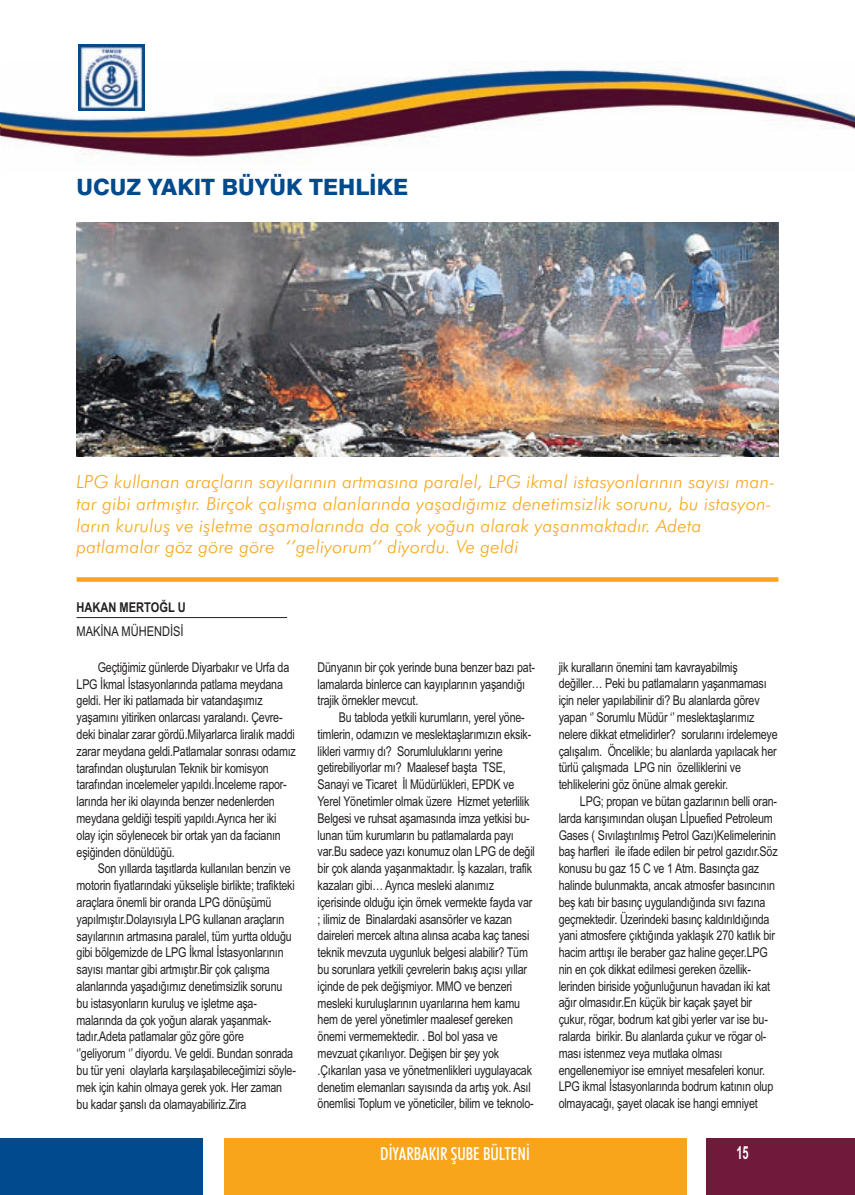
<style>
.page{position:relative;width:855px;height:1195px;background:#fff}
.page>*{position:absolute;margin:0;border:0;box-sizing:border-box;transform-origin:0 0}
.t1{font:800 22.5px "Swiss 721 BT";color:#004a8d}
.t2{font:italic 300 18px/21.6px "Futura BT";letter-spacing:.01em;color:#f9a51b}
.t3{font:500 condensed 18px "Futura BT";color:#fff;scale:.95 1}
.t4{font:700 18px "Arial Narrow";color:#fff;scale:.75 1}
.t5{font:13.5px/16.8px "Arial Narrow";letter-spacing:-.015em;color:#231f20}
.t6{font:700 13.5px "Arial Narrow";color:#231f20}
</style>
<div class="page">
<img style="left:1px;top:61px;width:853px;height:97px">
<div style="left:77px;top:43px;width:71px;height:73px;background:linear-gradient(to right,#fff,#fff)"></div>
<img style="left:79px;top:45px;width:65px;height:66px">
<div style="left:224px;top:1138px;width:462px;height:56px;background:#f9a51b"></div>
<div style="left:0;top:1139px;width:202px;height:56px;background:#004a8d"></div>
<div style="left:706px;top:1138px;width:149px;height:56px;background:#70193b"></div>
<hr style="left:77px;top:617px;width:210px;height:1px;background:#231f20">
<div style="left:77px;top:577px;width:701px;height:5px;background:#f9a51b"></div>
<img style="left:77px;top:223px;width:701px;height:233px">
<h1 class="t1" style="left:77px;top:175px;width:333px">UCUZ YAKIT BÜYÜK TEHLİKE</h1>
<p class="t2" style="left:77px;top:471px;width:700px">LPG kullanan araçların sayılarının artmasına paralel, LPG ikmal istasyonlarının sayısı man&shy;tar gibi artmıştır. Birçok çalışma alanlarında yaşadığımız denetimsizlik sorunu, bu istasyon&shy;ların kuruluş ve işletme aşamalarında da çok yoğun alarak yaşanmaktadır. Adeta patlamalar göz göre göre ‘’geliyorum‘’ diyordu. Ve geldi</p>
<p class="t6" style="left:77px;top:600px;width:111px">HAKAN MERTOĞL U</p>
<p class="t5" style="left:77px;top:623px;width:109px">MAKİNA MÜHENDİSİ</p>
<p class="t5" style="left:77px;top:659px;width:221px;text-indent:21px">Geçtiğimiz günlerde Diyarbakır ve Urfa da LPG İkmal İstasyonlarında patlama meydana geldi. Her iki patlamada bir vatandaşımız yaşamını yitiriken onlarcası yaralandı. Çevre&shy;deki binalar zarar gördü.Milyarlarca liralık maddi zarar meydana geldi.Patlamalar sonrası odamız tarafından oluşturulan Teknik bir komisyon tarafından incelemeler yapıldı.İnceleme rapor&shy;larında her iki olayında benzer nedenlerden meydana geldiği tespiti yapıldı.Ayrıca her iki olay için söylenecek bir ortak yan da facianın eşiğinden dönüldüğü.</p>
<p class="t5" style="left:77px;top:860px;width:221px;text-indent:21px">Son yıllarda taşıtlarda kullanılan benzin ve motorin fiyatlarındaki yükselişle birlikte; trafikteki araçlara önemli bir oranda LPG dönüşümü yapılmıştır.Dolayısıyla LPG kullanan araçların sayılarının artmasına paralel, tüm yurtta olduğu gibi bölgemizde de LPG İkmal İstasyonlarının sayısı mantar gibi artmıştır.Bir çok çalışma alanlarında yaşadığımız denetimsizlik sorunu bu istasyonların kuruluş ve işletme aşa&shy;malarında da çok yoğun alarak yaşanmak&shy;tadır.Adeta patlamalar göz göre göre ‘’geliyorum ‘’ diyordu. Ve geldi. Bundan sonrada bu tür yeni olaylarla karşılaşabileceğimizi söyle&shy;mek için kahin olmaya gerek yok. Her zaman bu kadar şanslı da olamayabiliriz.Zira</p>
<p class="t5" style="left:317px;top:659px;width:219px">Dünyanın bir çok yerinde buna benzer bazı pat&shy;lamalarda binlerce can kayıplarının yaşandığı trajik örnekler mevcut.</p>
<p class="t5" style="left:318px;top:709px;width:219px;text-indent:21px">Bu tabloda yetkili kurumların, yerel yöne&shy;timlerin, odamızın ve meslektaşlarımızın eksik&shy;likleri varmıy dı? Sorumluluklarını yerine getirebiliyorlar mı? Maalesef başta TSE, Sanayi ve Ticaret İl Müdürlükleri, EPDK ve Yerel Yönetimler olmak üzere Hizmet yeterlilik Belgesi ve ruhsat aşamasında imza yetkisi bu&shy;lunan tüm kurumların bu patlamalarda payı var.Bu sadece yazı konumuz olan LPG de değil bir çok alanda yaşanmaktadır. İş kazaları, trafik kazaları gibi… Ayrıca mesleki alanımız içerisinde olduğu için örnek vermekte fayda var ; ilimiz de Binalardaki asansörler ve kazan daireleri mercek altına alınsa acaba kaç tanesi teknik mevzuta uygunluk belgesi alabilir? Tüm bu sorunlara yetkili çevrelerin bakış açısı yıllar içinde de pek değişmiyor. MMO ve benzeri mesleki kuruluşlarının uyarılarına hem kamu hem de yerel yönetimler maalesef gereken önemi vermemektedir. . Bol bol yasa ve mevzuat çıkarılıyor. Değişen bir şey yok .Çıkarılan yasa ve yönetmenlikleri uygulayacak denetim elemanları sayısında da artış yok. Asıl önemlisi Toplum ve yöneticiler, bilim ve teknolo-</p>
<p class="t5" style="left:558px;top:658px;width:220px">jik kuralların önemini tam kavrayabilmiş değiller… Peki bu patlamaların yaşanmaması için neler yapılabilinir di? Bu alanlarda görev yapan ‘’ Sorumlu Müdür ‘’ meslektaşlarımız nelere dikkat etmelidirler? sorularını irdelemeye çalışalım. Öncelikle; bu alanlarda yapılacak her türlü çalışmada LPG nin özelliklerini ve tehlikelerini göz önüne almak gerekir.</p>
<p class="t5" style="left:558px;top:793px;width:220px;text-indent:21px">LPG; propan ve bütan gazlarının belli oran&shy;larda karışımından oluşan Lİpuefied Petroleum Gases ( Sıvılaştırılmış Petrol Gazı)Kelimelerinin baş harfleri ile ifade edilen bir petrol gazıdır.Söz konusu bu gaz 15 C ve 1 Atm. Basınçta gaz halinde bulunmakta, ancak atmosfer basıncının beş katı bir basınç uygulandığında sıvı fazına geçmektedir. Üzerindeki basınç kaldırıldığında yani atmosfere çıktığında yaklaşık 270 katlık bir hacim arttışı ile beraber gaz haline geçer.LPG nin en çok dikkat edilmesi gereken özellik&shy;lerinden biriside yoğunluğunun havadan iki kat ağır olmasıdır.En küçük bir kaçak şayet bir çukur, rögar, bodrum kat gibi yerler var ise bu&shy;ralarda birikir. Bu alanlarda çukur ve rögar ol&shy;ması istenmez veya mutlaka olması engellenemiyor ise emniyet mesafeleri konur.<br>LPG ikmal İstasyonlarında bodrum katının olup olmayacağı, şayet olacak ise hangi emniyet</p>
<h2 class="t3" style="left:380px;top:1143px;width:159px">DİYARBAKIR ŞUBE BÜLTENİ</h2>
<h2 class="t4" style="left:736px;top:1142px;width:18px">15</h2>
</div>
